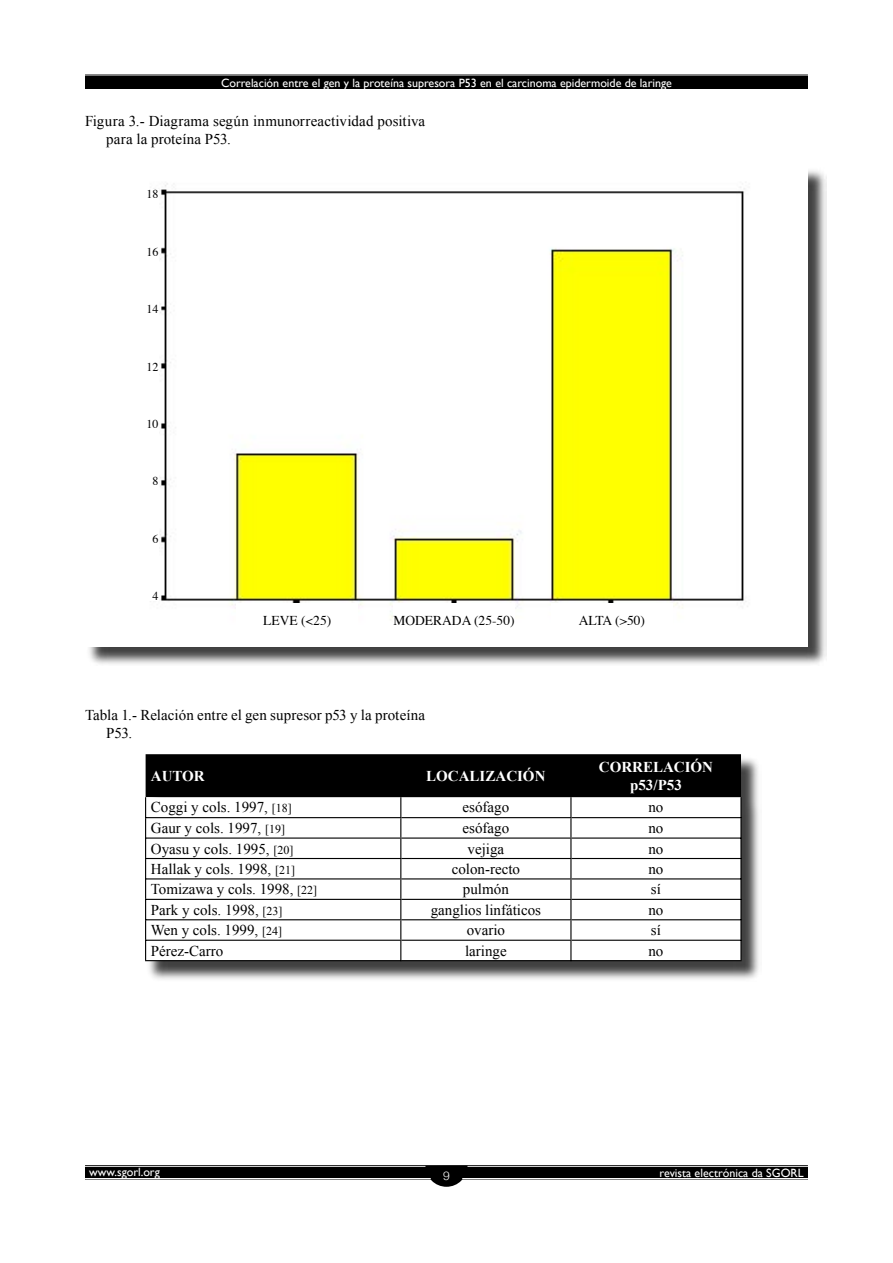
<style>
.page{position:relative;width:893px;height:1263px;background:#fff}
.page>*{position:absolute;margin:0;border:0;box-sizing:border-box;transform-origin:0 0}
.t1{font:15px/18px "Times New Roman";color:#000}
.t2{font:700 15px/18px "Times New Roman";color:#fff;text-align:center}
.t3{font:13.5px "Times";color:#000}
.t4{font:12px "Gill Sans";color:#fff}
.t5{font:12px "Times";color:#000}
.t6{font:300 12px "Helvetica Neue";color:#fff}
.s1{font-size:12px}
</style>
<div class="page">
<svg style="left:425px;top:1166px;width:42px;height:21px"></svg>
<hr style="left:85px;top:1165px;width:723px;height:1px;background:#000">
<div style="left:85px;top:77px;width:723px;height:12px;background:#000"></div>
<hr style="left:85px;top:75px;width:723px;height:1px;background:#000">
<div style="left:85px;top:1168px;width:346px;height:12px;background:#000"></div>
<hr style="left:85px;top:1178px;width:346px;height:1px;background:#fff">
<div style="left:462px;top:1168px;width:346px;height:12px;background:#000"></div>
<hr style="left:462px;top:1178px;width:346px;height:1px;background:#fff">
<div style="left:87px;top:167px;width:740px;height:499px;background:#000;opacity:.75"></div>
<div style="left:85px;top:166px;width:723px;height:480px;background:#fff"></div>
<img style="left:150px;top:183px;width:598px;height:437px">
<div style="left:237px;top:603px;width:121px;height:33px;background:#fff"></div>
<div style="left:393px;top:603px;width:122px;height:33px;background:#fff"></div>
<div style="left:551px;top:603px;width:121px;height:33px;background:#fff"></div>
<div style="left:116px;top:189px;width:43px;height:411px;background:#fff"></div>
<div style="left:146px;top:755px;width:616px;height:226px;background:#000;opacity:.75"></div>
<svg style="left:145px;top:754px;width:597px;height:207px"></svg>
<hr style="left:571px;top:960px;width:171px;height:1px;background:#000">
<p class="t4" style="left:221px;top:76px;width:452px">Correlación entre el gen y la proteína supresora P53 en el carcinoma epidermoide de laringe</p>
<p class="t1" style="left:106px;top:112px;width:320px;text-indent:-21px">Figura 3.- Diagrama según inmunorreactividad positiva para la proteína P53.</p>
<p class="t5" style="left:147px;top:187px;width:13px">18</p>
<p class="t5" style="left:147px;top:244px;width:13px">16</p>
<p class="t5" style="left:147px;top:301px;width:13px">14</p>
<p class="t5" style="left:147px;top:359px;width:13px">12</p>
<p class="t5" style="left:147px;top:416px;width:13px">10</p>
<p class="t5" style="left:153px;top:474px;width:7px">8</p>
<p class="t5" style="left:153px;top:531px;width:7px">6</p>
<p class="t5" style="left:153px;top:589px;width:7px">4</p>
<p class="t3" style="left:263px;top:612px;width:69px">LEVE (&lt;25)</p>
<p class="t3" style="left:393px;top:612px;width:123px">MODERADA (25-50)</p>
<p class="t3" style="left:579px;top:612px;width:68px">ALTA (&gt;50)</p>
<p class="t1" style="left:106px;top:706px;width:320px;text-indent:-21px">Tabla 1.- Relación entre el gen supresor p53 y la proteína<br>P53.</p>
<p class="t2" style="left:151px;top:767px;width:55px">AUTOR</p>
<p class="t2" style="left:426px;top:767px;width:121px">LOCALIZACIÓN</p>
<p class="t2" style="left:599px;top:758px;width:116px">CORRELACIÓN p53/P53</p>
<p class="t1" style="left:151px;top:798px;width:142px">Coggi y cols. 1997, <span class="s1">[18]</span></p>
<p class="t1" style="left:463px;top:798px;width:48px">esófago</p>
<p class="t1" style="left:648px;top:798px;width:16px">no</p>
<p class="t1" style="left:151px;top:819px;width:136px">Gaur y cols. 1997, <span class="s1">[19]</span></p>
<p class="t1" style="left:463px;top:819px;width:48px">esófago</p>
<p class="t1" style="left:648px;top:819px;width:16px">no</p>
<p class="t1" style="left:151px;top:839px;width:144px">Oyasu y cols. 1995, <span class="s1">[20]</span></p>
<p class="t1" style="left:468px;top:839px;width:38px">vejiga</p>
<p class="t1" style="left:648px;top:839px;width:16px">no</p>
<p class="t1" style="left:151px;top:860px;width:146px">Hallak y cols. 1998, <span class="s1">[21]</span></p>
<p class="t1" style="left:452px;top:860px;width:70px">colon-recto</p>
<p class="t1" style="left:648px;top:860px;width:16px">no</p>
<p class="t1" style="left:151px;top:880px;width:168px">Tomizawa y cols. 1998, <span class="s1">[22]</span></p>
<p class="t1" style="left:463px;top:880px;width:47px">pulmón</p>
<p class="t1" style="left:651px;top:880px;width:12px">sí</p>
<p class="t1" style="left:151px;top:900px;width:133px">Park y cols. 1998, <span class="s1">[23]</span></p>
<p class="t1" style="left:431px;top:900px;width:112px">ganglios linfáticos</p>
<p class="t1" style="left:648px;top:900px;width:16px">no</p>
<p class="t1" style="left:151px;top:921px;width:133px">Wen y cols. 1999, <span class="s1">[24]</span></p>
<p class="t1" style="left:467px;top:921px;width:40px">ovario</p>
<p class="t1" style="left:651px;top:921px;width:12px">sí</p>
<p class="t1" style="left:151px;top:941px;width:74px">Pérez-Carro</p>
<p class="t1" style="left:465px;top:941px;width:43px">laringe</p>
<p class="t1" style="left:648px;top:941px;width:16px">no</p>
<p class="t4" style="left:89px;top:1165px;width:72px">www.sgorl.org</p>
<p class="t4" style="left:660px;top:1165px;width:146px">revista electrónica da SGORL</p>
<p class="t6" style="left:443px;top:1169px;width:8px">9</p>
</div>
